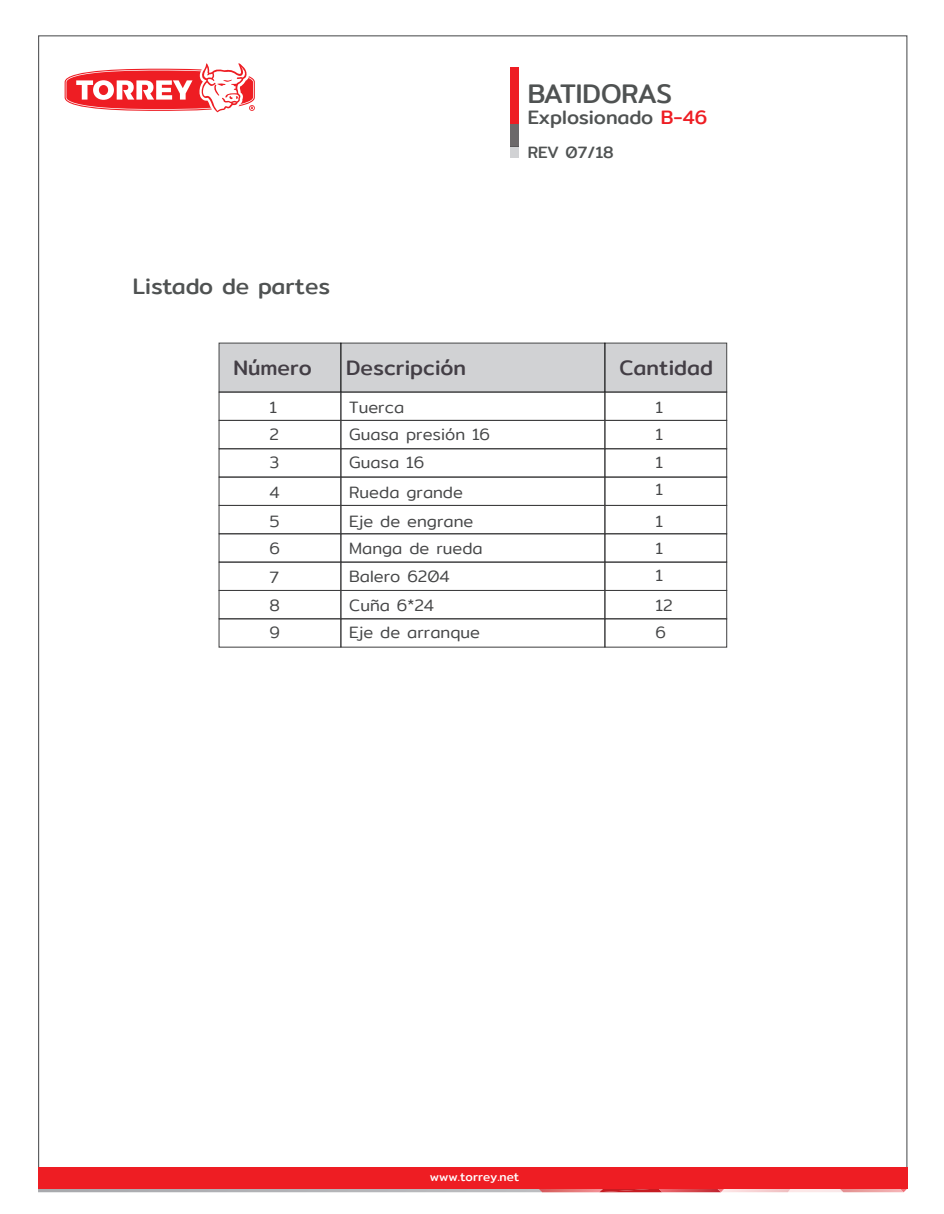
<style>
.page{position:relative;width:944px;height:1214px;background:#fff}
.page>*{position:absolute;margin:0;border:0;box-sizing:border-box;transform-origin:0 0}
.t1{font:27px "Mitr";letter-spacing:-.02em;color:#4f5252}
.t2{font:22.5px "Mitr";color:#4f5252}
.t3{font:21px "Mitr";color:#433e45}
.t4{font:19.5px "Mitr";color:#4f5252}
.t5{font:300 16.5px/28.3px "Mitr";color:#454647}
.t6{font:16.5px "Mitr";color:#4f5252}
.t7{font:12px "Mitr";color:#fff}
.s1{color:#ee1d23}
</style>
<div class="page">
<div style="left:219px;top:343px;width:122px;height:49px;background:#d1d2d4;border:1px solid #454647"></div>
<div style="left:219px;top:392px;width:122px;height:29px;border:1px solid #3e3e3f"></div>
<div style="left:340px;top:343px;width:265px;height:49px;background:#d1d2d4;border:1px solid #454647"></div>
<div style="left:340px;top:392px;width:265px;height:29px;border:1px solid #3e3e3f"></div>
<div style="left:219px;top:420px;width:122px;height:29px;border:1px solid #3e3e3f"></div>
<div style="left:219px;top:448px;width:122px;height:29px;border:1px solid #3e3e3f"></div>
<div style="left:219px;top:477px;width:122px;height:29px;border:1px solid #3e3e3f"></div>
<div style="left:219px;top:505px;width:122px;height:29px;border:1px solid #3e3e3f"></div>
<div style="left:219px;top:533px;width:122px;height:29px;border:1px solid #3e3e3f"></div>
<div style="left:219px;top:562px;width:122px;height:29px;border:1px solid #3e3e3f"></div>
<div style="left:219px;top:590px;width:122px;height:29px;border:1px solid #3e3e3f"></div>
<div style="left:219px;top:618px;width:122px;height:29px;border:1px solid #3e3e3f"></div>
<div style="left:340px;top:420px;width:265px;height:29px;border:1px solid #3e3e3f"></div>
<div style="left:340px;top:448px;width:265px;height:29px;border:1px solid #3e3e3f"></div>
<div style="left:340px;top:477px;width:265px;height:29px;border:1px solid #3e3e3f"></div>
<div style="left:340px;top:505px;width:265px;height:29px;border:1px solid #3e3e3f"></div>
<div style="left:340px;top:533px;width:265px;height:29px;border:1px solid #3e3e3f"></div>
<div style="left:340px;top:562px;width:265px;height:29px;border:1px solid #3e3e3f"></div>
<div style="left:340px;top:590px;width:265px;height:29px;border:1px solid #3e3e3f"></div>
<div style="left:340px;top:618px;width:265px;height:29px;border:1px solid #3e3e3f"></div>
<div style="left:604px;top:343px;width:123px;height:49px;background:#d1d2d4;border:1px solid #454647"></div>
<div style="left:604px;top:392px;width:123px;height:29px;border:1px solid #3e3e3f"></div>
<div style="left:604px;top:420px;width:123px;height:29px;border:1px solid #3e3e3f"></div>
<div style="left:604px;top:448px;width:123px;height:29px;border:1px solid #3e3e3f"></div>
<div style="left:604px;top:477px;width:123px;height:29px;border:1px solid #3e3e3f"></div>
<div style="left:604px;top:505px;width:123px;height:29px;border:1px solid #3e3e3f"></div>
<div style="left:604px;top:533px;width:123px;height:29px;border:1px solid #3e3e3f"></div>
<div style="left:604px;top:562px;width:123px;height:29px;border:1px solid #3e3e3f"></div>
<div style="left:604px;top:590px;width:123px;height:29px;border:1px solid #3e3e3f"></div>
<div style="left:604px;top:618px;width:123px;height:29px;border:1px solid #3e3e3f"></div>
<div style="left:510px;top:68px;width:8px;height:56px;background:#ee1d23"></div>
<div style="left:510px;top:124px;width:8px;height:22px;background:#6c696a"></div>
<div style="left:510px;top:147px;width:8px;height:11px;background:#d1d2d4"></div>
<svg style="left:65px;top:63px;width:190px;height:49px"></svg>
<svg style="left:38px;top:1188px;width:869px;height:4px;background:#d18084"></svg>
<div style="left:38px;top:1167px;width:869px;height:21px;background:#ee1d23"></div>
<h1 class="t1" style="left:527px;top:74px;width:146px">BATIDORAS</h1>
<p class="t4" style="left:527px;top:103px;width:181px">Explosionado <span class="s1">B-46</span></p>
<p class="t6" style="left:527px;top:140px;width:88px">REV 07/18</p>
<h2 class="t2" style="left:133px;top:270px;width:199px">Listado de partes</h2>
<p class="t3" style="left:233px;top:352px;width:80px">Número</p>
<p class="t5" style="left:269px;top:393px;width:9px">1</p>
<p class="t5" style="left:349px;top:393px;width:142px">Tuerca<br>Guasa presión 16<br>Guasa 16<br>Rueda grande<br>Eje de engrane</p>
<p class="t5" style="left:349px;top:533px;width:135px">Manga de rueda<br>Balero 6204<br>Cuña 6*24<br>Eje de arranque</p>
<p class="t3" style="left:346px;top:352px;width:121px">Descripción</p>
<p class="t5" style="left:269px;top:420px;width:12px;line-height:28.8px;text-align:justify">2<br>3<br>4<br>5</p>
<p class="t5" style="left:269px;top:533px;width:12px;line-height:29.8px">6<br>7</p>
<p class="t5" style="left:269px;top:591px;width:12px;line-height:27.8px">8<br>9</p>
<p class="t3" style="left:619px;top:352px;width:95px">Cantidad</p>
<p class="t5" style="left:655px;top:393px;width:9px;line-height:27.5px;text-align:justify">1<br>1<br>1<br>1</p>
<p class="t5" style="left:655px;top:507px;width:9px;line-height:27px">1<br>1</p>
<p class="t5" style="left:655px;top:560px;width:19px;line-height:30px">1<br>12</p>
<p class="t5" style="left:655px;top:617px;width:12px">6</p>
<p class="t7" style="left:430px;top:1167px;width:91px">www.torrey.net</p>
</div>
